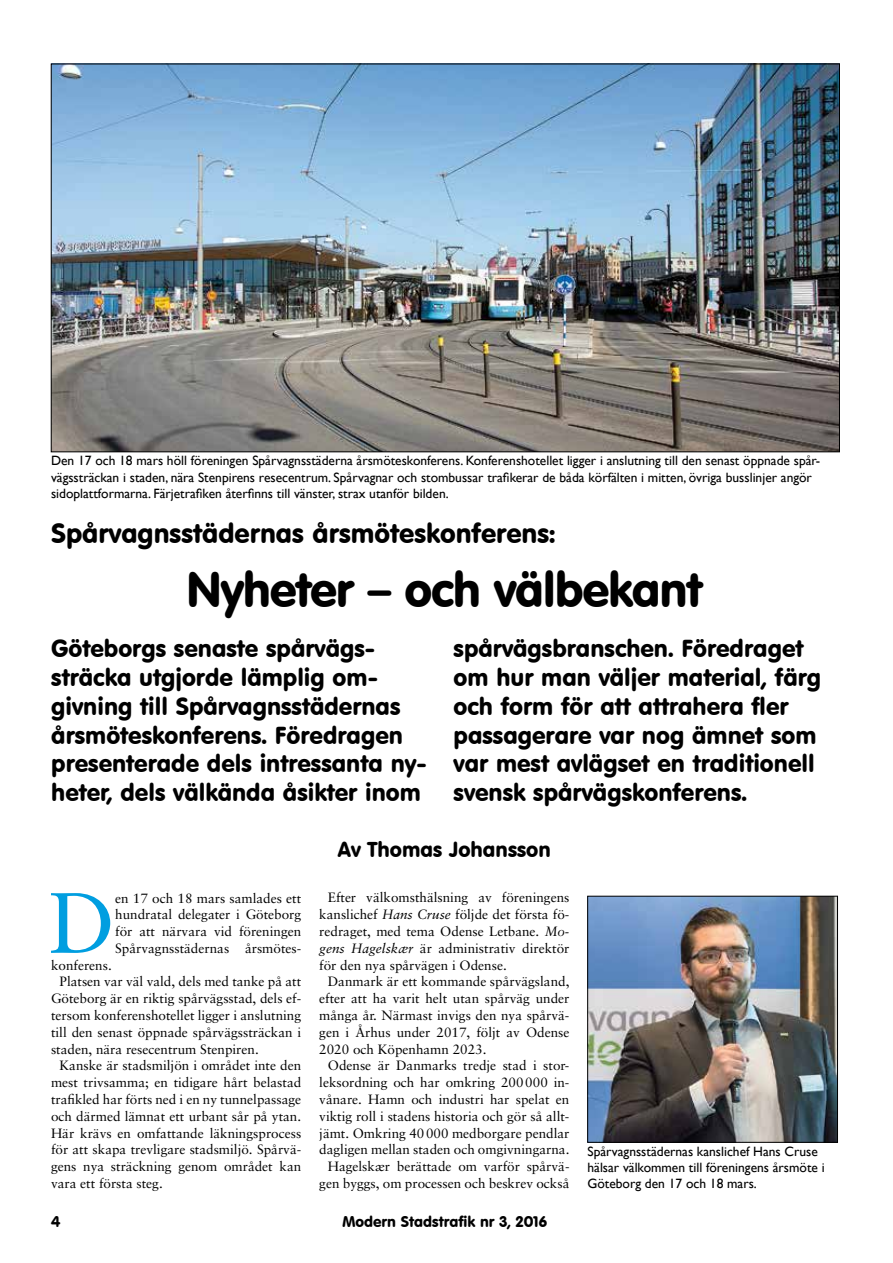
<style>
.page{position:relative;width:893px;height:1263px;background:#fff}
.page>*{position:absolute;margin:0;border:0;box-sizing:border-box;transform-origin:0 0}
.t1{font:85.65px "Sabon";color:#009ee0}
.t2{font:48px "VAG Rounded BT";letter-spacing:-.025em;color:#000}
.t3{font:27px "VAG Rounded BT";color:#000}
.t4{font:24px/28.8px "VAG Rounded BT";color:#000}
.t5{font:21px "VAG Rounded BT";color:#000}
.t6{font:15px "VAG Rounded BT";color:#000}
.t7{font:13.5px/16.8px "Sabon";color:#000;text-align:justify}
.t8{font:13.5px/16.2px "Gill Sans";color:#000}
.s1{font-style:italic}
</style>
<div class="page">
<img style="left:53px;top:66px;width:785px;height:384px">
<img style="left:589px;top:898px;width:247px;height:242px">
<div style="left:587px;top:896px;width:251px;height:246px;border:1px solid #000"></div>
<p class="t8" style="left:51px;top:453px;width:771px">Den 17 och 18 mars höll föreningen Spårvagnsstäderna årsmöteskonferens. Konferenshotellet ligger i anslutning till den senast öppnade spår&shy;vägssträckan i staden, nära Stenpirens resecentrum. Spårvagnar och stombussar trafikerar de båda körfälten i mitten, övriga busslinjer angör sidoplattformarna. Färjetrafiken återfinns till vänster, strax utanför bilden.</p>
<h3 class="t3" style="left:51px;top:516px;width:506px">Spårvagnsstädernas årsmöteskonferens:</h3>
<h2 class="t2" style="left:186px;top:560px;width:518px">Nyheter – och välbekant</h2>
<h3 class="t4" style="left:51px;top:634px;width:377px">Göteborgs senaste spårvägs&shy;sträcka utgjorde lämplig om&shy;givning till Spårvagnsstädernas årsmöteskonferens. Föredragen presenterade dels intressanta ny&shy;heter, dels välkända åsikter inom</h3>
<h3 class="t4" style="left:454px;top:634px;width:369px">spårvägsbranschen. Föredraget om hur man väljer material, färg och form för att attrahera fler passagerare var nog ämnet som var mest avlägset en traditionell svensk spårvägskonferens.</h3>
<h3 class="t5" style="left:338px;top:836px;width:214px">Av Thomas Johansson</h3>
<h1 class="t1" style="left:49px;top:872px;width:68px">D</h1>
<p class="t7" style="left:115px;top:889px;width:188px">en 17 och 18 mars samlades ett hundratal delegater i Göteborg för att närvara vid föreningen Spårvagnsstädernas årsmötes-</p>
<p class="t7" style="left:51px;top:956px;width:62px">konferens.</p>
<p class="t7" style="left:60px;top:973px;width:243px">Platsen var väl vald, dels med tanke på att</p>
<p class="t7" style="left:51px;top:990px;width:252px">Göteborg är en riktig spårvägsstad, dels ef-</p>
<p class="t7" style="left:51px;top:1007px;width:252px">tersom konferenshotellet ligger i anslutning</p>
<p class="t7" style="left:51px;top:1024px;width:252px">till den senast öppnade spårvägssträckan i</p>
<p class="t7" style="left:51px;top:1040px;width:209px">staden, nära resecentrum Stenpiren.</p>
<p class="t7" style="left:60px;top:1057px;width:243px">Kanske är stadsmiljön i området inte den</p>
<p class="t7" style="left:51px;top:1074px;width:252px">mest trivsamma; en tidigare hårt belastad</p>
<p class="t7" style="left:51px;top:1091px;width:252px">trafikled har förts ned i en ny tunnelpassage</p>
<p class="t7" style="left:51px;top:1107px;width:252px">och därmed lämnat ett urbant sår på ytan.</p>
<p class="t7" style="left:51px;top:1124px;width:252px">Här krävs en omfattande läkningsprocess</p>
<p class="t7" style="left:51px;top:1141px;width:252px">för att skapa trevligare stadsmiljö. Spårvä-</p>
<p class="t7" style="left:51px;top:1158px;width:252px">gens nya sträckning genom området kan</p>
<p class="t7" style="left:51px;top:1175px;width:113px">vara ett första steg.</p>
<p class="t7" style="left:319px;top:889px;width:252px;text-indent:9px">Efter välkomsthälsning av föreningens kanslichef <span class="s1">Hans Cruse</span> följde det första fö&shy;redraget, med tema Odense Letbane. <span class="s1">Mo&shy;gens Hagelskær</span> är administrativ direktör för den nya spårvägen i Odense.</p>
<p class="t7" style="left:319px;top:973px;width:252px;text-indent:9px">Danmark är ett kommande spårvägsland, efter att ha varit helt utan spårväg under många år. Närmast invigs den nya spårvä&shy;gen i Århus under 2017, följt av Odense 2020 och Köpenhamn 2023.</p>
<p class="t7" style="left:319px;top:1057px;width:252px;text-align:right">Odense är Danmarks tredje stad i stor&shy;leksordning och har omkring 200000 in&shy;vånare. Hamn och industri har spelat en viktig roll i stadens historia och gör så allt&shy;jämt. Omkring 40000 medborgare pendlar dagligen mellan staden och omgivningarna.<br>Hagelskær berättade om varför spårvä&shy;gen byggs, om processen och beskrev också</p>
<p class="t6" style="left:51px;top:1212px;width:11px">4</p>
<p class="t6" style="left:342px;top:1212px;width:206px">Modern Stadstrafik nr 3, 2016</p>
<p class="t8" style="left:587px;top:1143px;width:239px">Spårvagnsstädernas kanslichef Hans Cruse hälsar välkommen till föreningens årsmöte i<br>Göteborg den 17 och 18 mars.</p>
</div>
